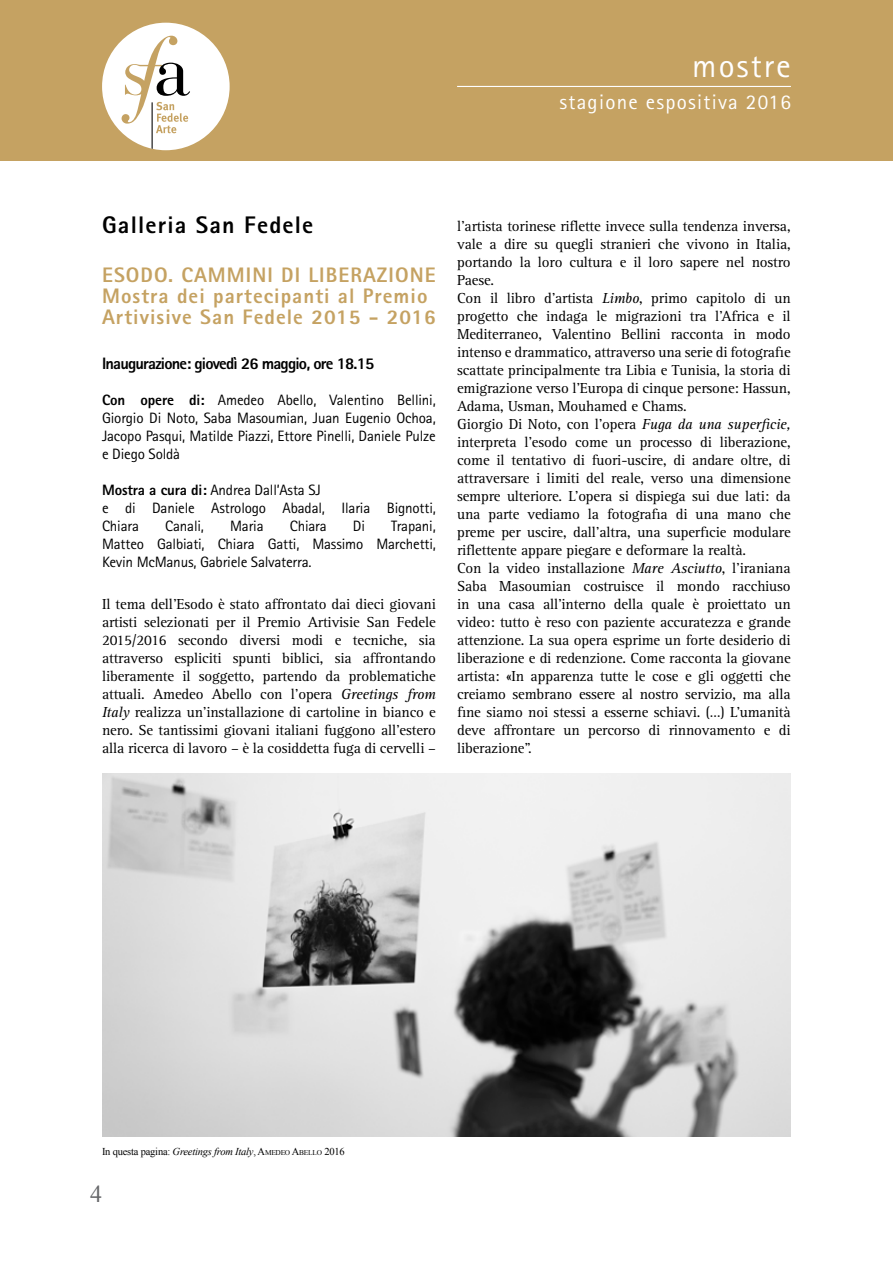
<style>
.page{position:relative;width:893px;height:1263px;background:#fff}
.page>*{position:absolute;margin:0;border:0;box-sizing:border-box;transform-origin:0 0}
.t1{font:33px "Agfa Rotis Sans Serif";letter-spacing:.06em;color:#fff}
.t2{font:800 24px "Agfa Rotis Sans Serif";letter-spacing:.05em;color:#000}
.t3{font:24px "Times New Roman";color:#656669}
.t4{font:800 21px/21px "Agfa Rotis Sans Serif";letter-spacing:.05em;color:#c5a262}
.t5{font:21px "Agfa Rotis Sans Serif";letter-spacing:.06em;color:#fff}
.t6{font:800 16.5px "Agfa Rotis Sans Serif";letter-spacing:-.05em;color:#000}
.t7{font:15px/18px "Rotis Serif";letter-spacing:-.01em;color:#000;text-align:justify}
.t8{font:15px/18px "Agfa Rotis Sans Serif";letter-spacing:-.01em;color:#000;text-align:justify}
.t9{font:italic 10.5px "Times New Roman";letter-spacing:-.02em;color:#000}
.s1{font-weight:800}
.s2{font-style:italic}
.s3{font-style:normal}
.s4{font-style:normal;font-size:7.35px}
</style>
<div class="page">
<div style="left:0;top:0;width:893px;height:160px;background:#c5a262"></div>
<div style="left:102px;top:23px;width:128px;height:127px;background:#fff;border-radius:50%"></div>
<hr style="left:152px;top:102px;width:1px;height:48px;background:#000">
<svg style="left:122px;top:36px;width:68px;height:97px"></svg>
<hr style="left:457px;top:86px;width:334px;height:1px;background:#fff">
<img style="left:102px;top:774px;width:689px;height:362px">
<h1 class="t1" style="left:692px;top:46px;width:100px">mostre</h1>
<h3 class="t5" style="left:559px;top:90px;width:233px">stagione espositiva 2016</h3>
<h2 class="t2" style="left:102px;top:210px;width:213px">Galleria San Fedele</h2>
<h3 class="t4" style="left:102px;top:264px;width:335px">Esodo. Cammini di liberazione<br>Mostra dei partecipanti al Premio<br>Artivisive San Fedele 2015 - 2016</h3>
<p class="t6" style="left:102px;top:353px;width:274px">Inaugurazione: giovedì 26 maggio, ore 18.15</p>
<p class="t8" style="left:102px;top:391px;width:335px"><span class="s1">Con opere di:</span> Amedeo Abello, Valentino Bellini, Giorgio Di Noto, Saba Masoumian, Juan Eugenio Ochoa, Jacopo Pasqui, Matilde Piazzi, Ettore Pinelli, Daniele Pulze e Diego Soldà</p>
<p class="t8" style="left:102px;top:481px;width:335px;text-align:left"><span class="s1">Mostra a cura di:</span> Andrea Dall’Asta SJ<br>e di Daniele Astrologo Abadal, Ilaria Bignotti,<br>Chiara</p>
<p class="t8" style="left:165px;top:517px;width:40px">Canali,</p>
<p class="t8" style="left:230px;top:517px;width:35px">Maria</p>
<p class="t8" style="left:290px;top:517px;width:39px">Chiara</p>
<p class="t8" style="left:353px;top:517px;width:14px">Di</p>
<p class="t8" style="left:102px;top:517px;width:335px;text-indent:289px">Trapani, Matteo Galbiati, Chiara Gatti, Massimo Marchetti, Kevin McManus, Gabriele Salvaterra.</p>
<p class="t7" style="left:102px;top:596px;width:335px">Il tema dell’Esodo è stato affrontato dai dieci giovani artisti selezionati per il Premio Artivisie San Fedele 2015/2016 secondo diversi modi e tecniche, sia attraverso espliciti spunti biblici, sia affrontando liberamente il soggetto, partendo da problematiche attuali. Amedeo Abello con l’opera <span class="s2">Greetings from Italy</span> realizza un’installazione di cartoline in bianco e nero. Se tantissimi giovani italiani fuggono all’estero alla ricerca di lavoro – è la cosiddetta fuga di cervelli –</p>
<p class="t7" style="left:457px;top:218px;width:335px;text-align:left">l’artista torinese riflette invece sulla tendenza inversa, vale a dire su quegli stranieri che vivono in Italia, portando la loro cultura e il loro sapere nel nostro Paese.<br>Con il libro d’artista <span class="s2">Limbo</span>, primo capitolo di un progetto che indaga le migrazioni tra l’Africa e il Mediterraneo, Valentino Bellini racconta in modo intenso e drammatico, attraverso una serie di fotografie scattate principalmente tra Libia e Tunisia, la storia di emigrazione verso l’Europa di cinque persone: Hassun, Adama, Usman, Mouhamed e Chams.<br>Giorgio Di Noto, con l’opera <span class="s2">Fuga da una superficie, </span>interpreta l’esodo come un processo di liberazione, come il tentativo di fuori-uscire, di andare oltre, di attraversare i limiti del reale, verso una dimensione sempre ulteriore. L’opera si dispiega sui due lati: da una parte vediamo la fotografia di una mano che preme per uscire, dall’altra, una superficie modulare riflettente appare piegare e deformare la realtà.<br>Con la video installazione <span class="s2">Mare Asciutto</span>, l’iraniana Saba Masoumian costruisce il mondo racchiuso in una casa all’interno della quale è proiettato un video: tutto è reso con paziente accuratezza e grande attenzione. La sua opera esprime un forte desiderio di liberazione e di redenzione. Come racconta la giovane artista: «In apparenza tutte le cose e gli oggetti che creiamo sembrano essere al nostro servizio, ma alla fine siamo noi stessi a esserne schiavi. (…) L’umanità deve affrontare un percorso di rinnovamento e di liberazione”.</p>
<p class="t9" style="left:102px;top:1144px;width:244px"><span class="s3">In questa pagina:</span> Greetings from Italy<span class="s3">, A</span><span class="s4">MEDEO</span> <span class="s3">A</span><span class="s4">BELLO</span> <span class="s3">2016</span></p>
<h2 class="t3" style="left:90px;top:1177px;width:13px">4</h2>
</div>
